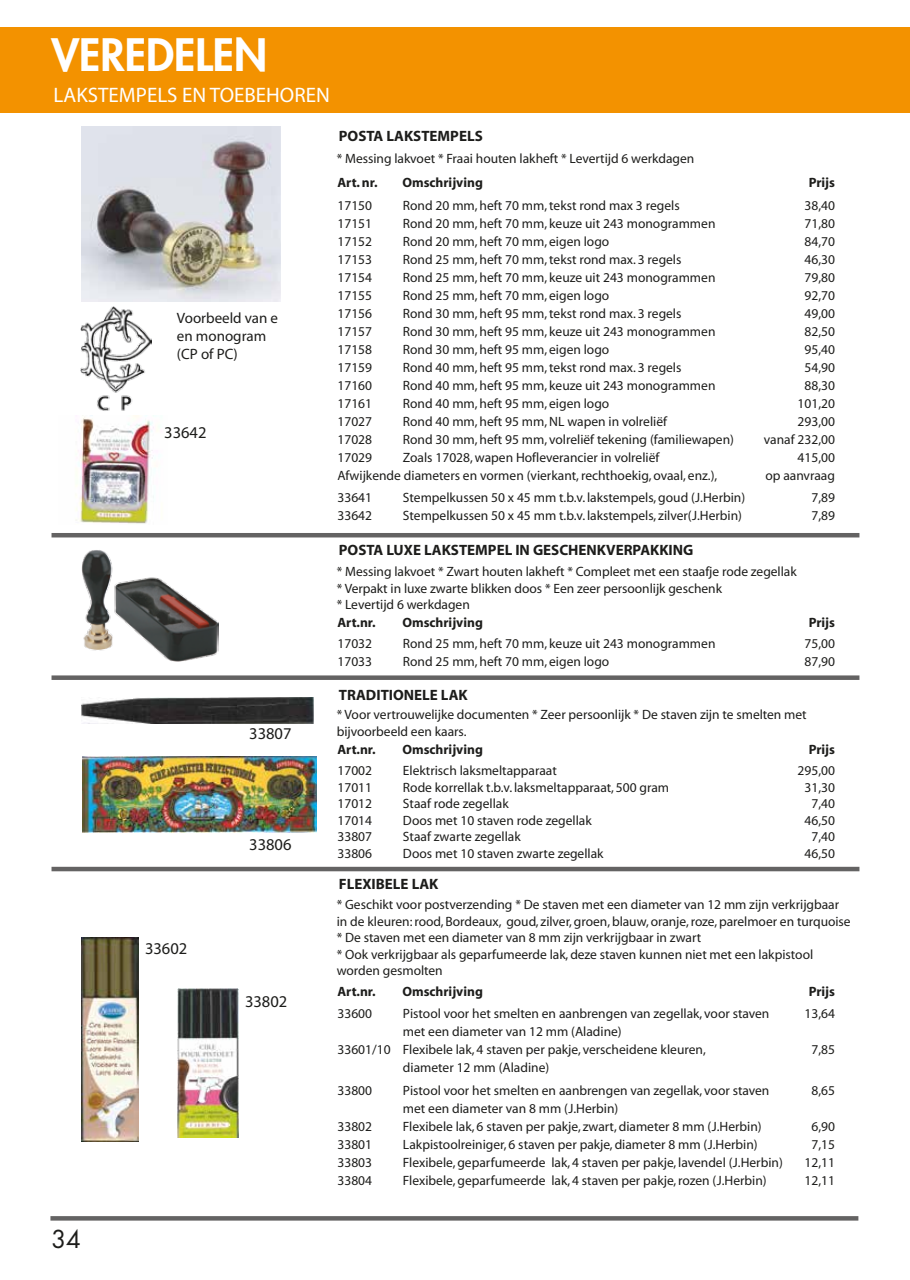
<style>
.page{position:relative;width:910px;height:1280px;background:#fff}
.page>*{position:absolute;margin:0;border:0;box-sizing:border-box;transform-origin:0 0}
.t1{font:800 43.5px "Futura";color:#fff}
.t2{font:24px "Futura";color:#1d1d1b}
.t3{font:21px "Myriad";color:#fff}
.t4{font:16.5px "Myriad";color:#1d1d1b}
.t5{font:700 15px "Myriad";color:#1d1d1b}
.t6{font:15px/18px "Myriad";color:#1d1d1b}
.t7{font:13.5px/18px "Myriad";color:#1d1d1b}
.t8{font:700 13.5px "Myriad";color:#1d1d1b}
</style>
<div class="page">
<div style="left:0;top:28px;width:910px;height:85px;background:#f39200"></div>
<img style="left:81px;top:306px;width:70px;height:105px">
<img style="left:81px;top:550px;width:137px;height:111px">
<hr style="left:52px;top:533px;width:807px;height:4px;background:#646363">
<div style="left:52px;top:675px;width:807px;height:5px;background:#646363"></div>
<hr style="left:52px;top:867px;width:807px;height:4px;background:#646363">
<img style="left:81px;top:126px;width:199px;height:176px">
<img style="left:82px;top:756px;width:234px;height:76px">
<img style="left:82px;top:698px;width:231px;height:25px">
<img style="left:178px;top:989px;width:60px;height:148px">
<img style="left:76px;top:416px;width:82px;height:108px">
<img style="left:81px;top:938px;width:57px;height:203px">
<svg style="left:50px;top:1216px;width:808px;height:4px;background:#686767"></svg>
<h1 class="t1" style="left:52px;top:28px;width:217px">VEREDELEN</h1>
<h3 class="t3" style="left:54px;top:85px;width:278px">LAKSTEMPELS EN TOEBEHOREN</h3>
<p class="t6" style="left:177px;top:310px;width:103px">Voorbeeld van e en monogram (CP of PC)</p>
<p class="t4" style="left:164px;top:424px;width:44px">33642</p>
<p class="t4" style="left:145px;top:940px;width:44px">33602</p>
<p class="t4" style="left:249px;top:726px;width:44px">33807</p>
<p class="t4" style="left:249px;top:836px;width:44px">33806</p>
<p class="t4" style="left:245px;top:993px;width:44px">33802</p>
<p class="t5" style="left:339px;top:129px;width:145px">POSTA LAKSTEMPELS</p>
<p class="t8" style="left:337px;top:176px;width:42px">Art. nr.</p>
<p class="t8" style="left:402px;top:176px;width:82px">Omschrijving</p>
<p class="t7" style="left:337px;top:197px;width:36px">17150</p>
<p class="t7" style="left:403px;top:197px;width:278px">Rond 20 mm, heft 70 mm, tekst rond max 3 regels</p>
<p class="t7" style="left:337px;top:215px;width:36px">17151</p>
<p class="t7" style="left:403px;top:215px;width:314px">Rond 20 mm, heft 70 mm, keuze uit 243 monogrammen</p>
<p class="t7" style="left:337px;top:233px;width:36px">17152</p>
<p class="t7" style="left:403px;top:233px;width:208px">Rond 20 mm, heft 70 mm, eigen logo</p>
<p class="t7" style="left:337px;top:251px;width:36px">17153</p>
<p class="t7" style="left:403px;top:251px;width:280px">Rond 25 mm, heft 70 mm, tekst rond max. 3 regels</p>
<p class="t7" style="left:337px;top:269px;width:36px">17154</p>
<p class="t7" style="left:403px;top:269px;width:314px">Rond 25 mm, heft 70 mm, keuze uit 243 monogrammen</p>
<p class="t7" style="left:337px;top:287px;width:36px">17155</p>
<p class="t7" style="left:403px;top:287px;width:208px">Rond 25 mm, heft 70 mm, eigen logo</p>
<p class="t7" style="left:337px;top:305px;width:36px">17156</p>
<p class="t7" style="left:403px;top:305px;width:280px">Rond 30 mm, heft 95 mm, tekst rond max. 3 regels</p>
<p class="t7" style="left:337px;top:323px;width:36px">17157</p>
<p class="t7" style="left:403px;top:323px;width:314px">Rond 30 mm, heft 95 mm, keuze uit 243 monogrammen</p>
<p class="t7" style="left:337px;top:341px;width:36px">17158</p>
<p class="t7" style="left:403px;top:341px;width:208px">Rond 30 mm, heft 95 mm, eigen logo</p>
<p class="t7" style="left:337px;top:359px;width:36px">17159</p>
<p class="t7" style="left:403px;top:359px;width:280px">Rond 40 mm, heft 95 mm, tekst rond max. 3 regels</p>
<p class="t7" style="left:337px;top:377px;width:36px">17160</p>
<p class="t7" style="left:403px;top:377px;width:314px">Rond 40 mm, heft 95 mm, keuze uit 243 monogrammen</p>
<p class="t7" style="left:337px;top:395px;width:36px">17161</p>
<p class="t7" style="left:403px;top:395px;width:208px">Rond 40 mm, heft 95 mm, eigen logo</p>
<p class="t7" style="left:337px;top:413px;width:36px">17027</p>
<p class="t7" style="left:403px;top:413px;width:266px">Rond 40 mm, heft 95 mm, NL wapen in volreliëf</p>
<p class="t7" style="left:337px;top:431px;width:36px">17028</p>
<p class="t7" style="left:403px;top:431px;width:333px">Rond 30 mm, heft 95 mm, volreliëf tekening (familiewapen)</p>
<p class="t7" style="left:337px;top:449px;width:36px">17029</p>
<p class="t7" style="left:337px;top:150px;width:359px">* Messing lakvoet * Fraai houten lakheft * Levertijd 6 werkdagen</p>
<p class="t7" style="left:337px;top:449px;width:381px;text-align:center">Zoals 17028, wapen Hofleverancier in volreliëf<br>Afwijkende diameters en vormen (vierkant, rechthoekig, ovaal, enz.),</p>
<p class="t7" style="left:337px;top:489px;width:36px">33641</p>
<p class="t7" style="left:403px;top:489px;width:344px">Stempelkussen 50 x 45 mm t.b.v. lakstempels, goud (J.Herbin)</p>
<p class="t7" style="left:337px;top:507px;width:36px">33642</p>
<p class="t7" style="left:403px;top:507px;width:341px">Stempelkussen 50 x 45 mm t.b.v. lakstempels, zilver(J.Herbin)</p>
<p class="t5" style="left:339px;top:542px;width:356px">POSTA LUXE LAKSTEMPEL IN GESCHENKVERPAKKING</p>
<p class="t8" style="left:809px;top:176px;width:28px">Prijs</p>
<p class="t7" style="left:764px;top:197px;width:73px;text-align:right">38,40<br>71,80<br>84,70<br>46,30<br>79,80<br>92,70<br>49,00<br>82,50<br>95,40<br>54,90<br>88,30<br>101,20<br>293,00 vanaf 232,00<br>415,00<br>op aanvraag</p>
<p class="t7" style="left:811px;top:489px;width:25px">7,89<br>7,89</p>
<p class="t7" style="left:337px;top:564px;width:461px;line-height:16.5px">* Messing lakvoet * Zwart houten lakheft * Compleet met een staafje rode zegellak * Verpakt in luxe zwarte blikken doos * Een zeer persoonlijk geschenk<br>* Levertijd 6 werkdagen</p>
<p class="t8" style="left:337px;top:616px;width:40px">Art.nr.</p>
<p class="t8" style="left:402px;top:616px;width:82px">Omschrijving</p>
<p class="t7" style="left:337px;top:635px;width:36px">17032</p>
<p class="t7" style="left:403px;top:635px;width:314px">Rond 25 mm, heft 70 mm, keuze uit 243 monogrammen</p>
<p class="t7" style="left:337px;top:653px;width:36px">17033</p>
<p class="t7" style="left:403px;top:653px;width:208px">Rond 25 mm, heft 70 mm, eigen logo</p>
<p class="t8" style="left:809px;top:616px;width:28px">Prijs</p>
<p class="t7" style="left:804px;top:635px;width:32px">75,00<br>87,90</p>
<p class="t5" style="left:339px;top:687px;width:130px">TRADITIONELE LAK</p>
<p class="t7" style="left:337px;top:707px;width:471px;line-height:16.5px">* Voor vertrouwelijke documenten * Zeer persoonlijk * De staven zijn te smelten met bijvoorbeeld een kaars.</p>
<p class="t8" style="left:337px;top:743px;width:40px">Art.nr.</p>
<p class="t8" style="left:402px;top:743px;width:82px">Omschrijving</p>
<p class="t7" style="left:337px;top:762px;width:36px">17002</p>
<p class="t7" style="left:403px;top:762px;width:155px">Elektrisch laksmeltapparaat</p>
<p class="t7" style="left:337px;top:779px;width:36px">17011</p>
<p class="t7" style="left:403px;top:779px;width:268px">Rode korrellak t.b.v. laksmeltapparaat, 500 gram</p>
<p class="t7" style="left:337px;top:795px;width:36px">17012</p>
<p class="t7" style="left:403px;top:795px;width:107px">Staaf rode zegellak</p>
<p class="t7" style="left:337px;top:812px;width:36px">17014</p>
<p class="t7" style="left:403px;top:812px;width:190px">Doos met 10 staven rode zegellak</p>
<p class="t7" style="left:337px;top:828px;width:36px">33807</p>
<p class="t7" style="left:403px;top:828px;width:119px">Staaf zwarte zegellak</p>
<p class="t7" style="left:337px;top:845px;width:36px">33806</p>
<p class="t7" style="left:403px;top:845px;width:202px">Doos met 10 staven zwarte zegellak</p>
<p class="t5" style="left:339px;top:876px;width:101px">FLEXIBELE LAK</p>
<p class="t8" style="left:809px;top:743px;width:28px">Prijs</p>
<p class="t7" style="left:798px;top:763px;width:39px;line-height:16.5px;text-align:right">295,00<br>31,30<br>7,40<br>46,50<br>7,40<br>46,50</p>
<p class="t7" style="left:337px;top:897px;width:515px;line-height:16.5px">* Geschikt voor postverzending * De staven met een diameter van 12 mm zijn verkrijgbaar in de kleuren: rood, Bordeaux, goud, zilver, groen, blauw, oranje, roze, parelmoer en turquoise * De staven met een diameter van 8 mm zijn verkrijgbaar in zwart<br>* Ook verkrijgbaar als geparfumeerde lak, deze staven kunnen niet met een lakpistool worden gesmolten</p>
<p class="t8" style="left:337px;top:984px;width:40px">Art.nr.</p>
<p class="t8" style="left:402px;top:984px;width:82px">Omschrijving</p>
<p class="t7" style="left:337px;top:1005px;width:36px">33600</p>
<p class="t7" style="left:403px;top:1005px;width:368px">Pistool voor het smelten en aanbrengen van zegellak, voor staven</p>
<p class="t7" style="left:403px;top:1023px;width:220px">met een diameter van 12 mm (Aladine)</p>
<p class="t7" style="left:337px;top:1041px;width:370px">33601/10 Flexibele lak, 4 staven per pakje, verscheidene kleuren,</p>
<p class="t7" style="left:403px;top:1059px;width:148px">diameter 12 mm (Aladine)</p>
<p class="t7" style="left:337px;top:1082px;width:36px">33800</p>
<p class="t7" style="left:403px;top:1082px;width:368px">Pistool voor het smelten en aanbrengen van zegellak, voor staven met een diameter van 8 mm (J.Herbin)</p>
<p class="t7" style="left:337px;top:1118px;width:36px">33802</p>
<p class="t7" style="left:403px;top:1118px;width:360px">Flexibele lak, 6 staven per pakje, zwart, diameter 8 mm (J.Herbin)</p>
<p class="t7" style="left:337px;top:1136px;width:36px">33801</p>
<p class="t7" style="left:403px;top:1136px;width:356px">Lakpistoolreiniger, 6 staven per pakje, diameter 8 mm (J.Herbin)</p>
<p class="t7" style="left:337px;top:1154px;width:36px">33803</p>
<p class="t7" style="left:403px;top:1154px;width:381px">Flexibele, geparfumeerde lak, 4 staven per pakje, lavendel (J.Herbin)</p>
<p class="t7" style="left:337px;top:1172px;width:36px">33804</p>
<p class="t7" style="left:403px;top:1172px;width:365px">Flexibele, geparfumeerde lak, 4 staven per pakje, rozen (J.Herbin)</p>
<p class="t8" style="left:809px;top:984px;width:28px">Prijs</p>
<p class="t7" style="left:804px;top:1005px;width:32px">13,64</p>
<p class="t7" style="left:811px;top:1041px;width:25px">7,85</p>
<p class="t7" style="left:811px;top:1082px;width:25px">8,65</p>
<p class="t7" style="left:804px;top:1118px;width:32px;text-align:center">6,90<br>7,15<br>12,11<br>12,11</p>
<h2 class="t2" style="left:52px;top:1224px;width:31px">34</h2>
</div>
